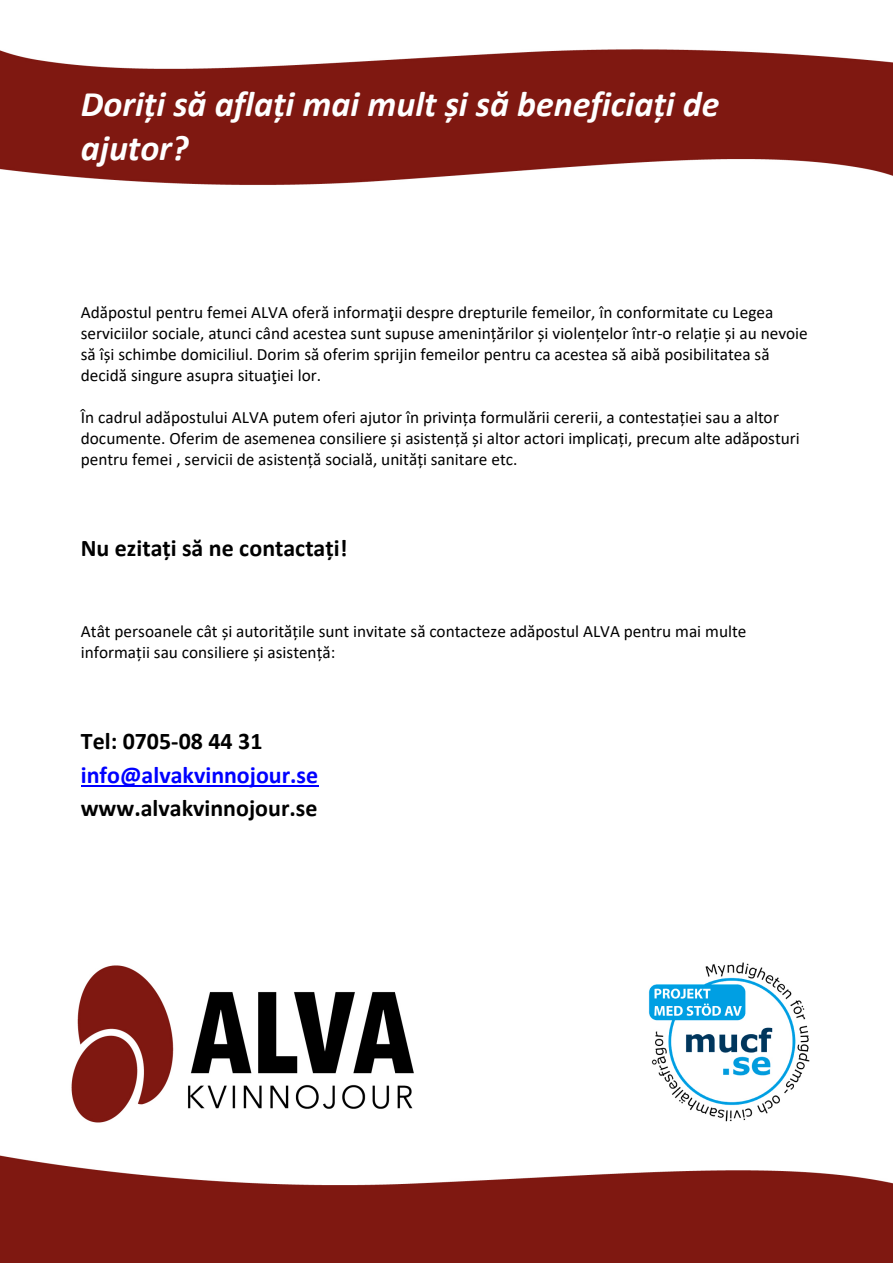
<style>
.page{position:relative;width:893px;height:1263px;background:#fff}
.page>*{position:absolute;margin:0;border:0;box-sizing:border-box;transform-origin:0 0}
.t1{font:italic 700 36px/44px "Calibri";color:#fff}
.t2{font:700 24px/33.6px "Calibri";color:#000}
.t3{font:17.25px/21.1px "Calibri";color:#000}
.s1{color:#00f}
</style>
<div class="page">
<img style="left:0;top:962px;width:893px;height:301px">
<img style="left:0;top:49px;width:893px;height:738px">
<hr style="left:81px;top:785px;width:237px;height:2px;background:#00f">
<p class="t1" style="left:81px;top:81px;width:640px">Doriți să aflați mai mult și să beneficiați de ajutor?</p>
<p class="t3" style="left:81px;top:301px;width:728px">Adăpostul pentru femei ALVA oferă informaţii despre drepturile femeilor, în conformitate cu Legea serviciilor sociale, atunci când acestea sunt supuse amenințărilor și violențelor într-o relație și au nevoie să își schimbe domiciliul. Dorim să oferim sprijin femeilor pentru ca acestea să aibă posibilitatea să decidă singure asupra situaţiei lor.</p>
<p class="t3" style="left:81px;top:406px;width:720px">În cadrul adăpostului ALVA putem oferi ajutor în privința formulării cererii, a contestației sau a altor documente. Oferim de asemenea consiliere și asistență și altor actori implicați, precum alte adăposturi pentru femei , servicii de asistență socială, unități sanitare etc.</p>
<p class="t2" style="left:81px;top:531px;width:268px">Nu ezitați să ne contactați!</p>
<p class="t3" style="left:81px;top:621px;width:667px">Atât persoanele cât și autoritățile sunt invitate să contacteze adăpostul ALVA pentru mai multe informații sau consiliere și asistență:</p>
<p class="t2" style="left:81px;top:724px;width:239px">Tel: 0705-08 44 31 <span class="s1">info@alvakvinnojour.se </span>www.alvakvinnojour.se</p>
</div>
